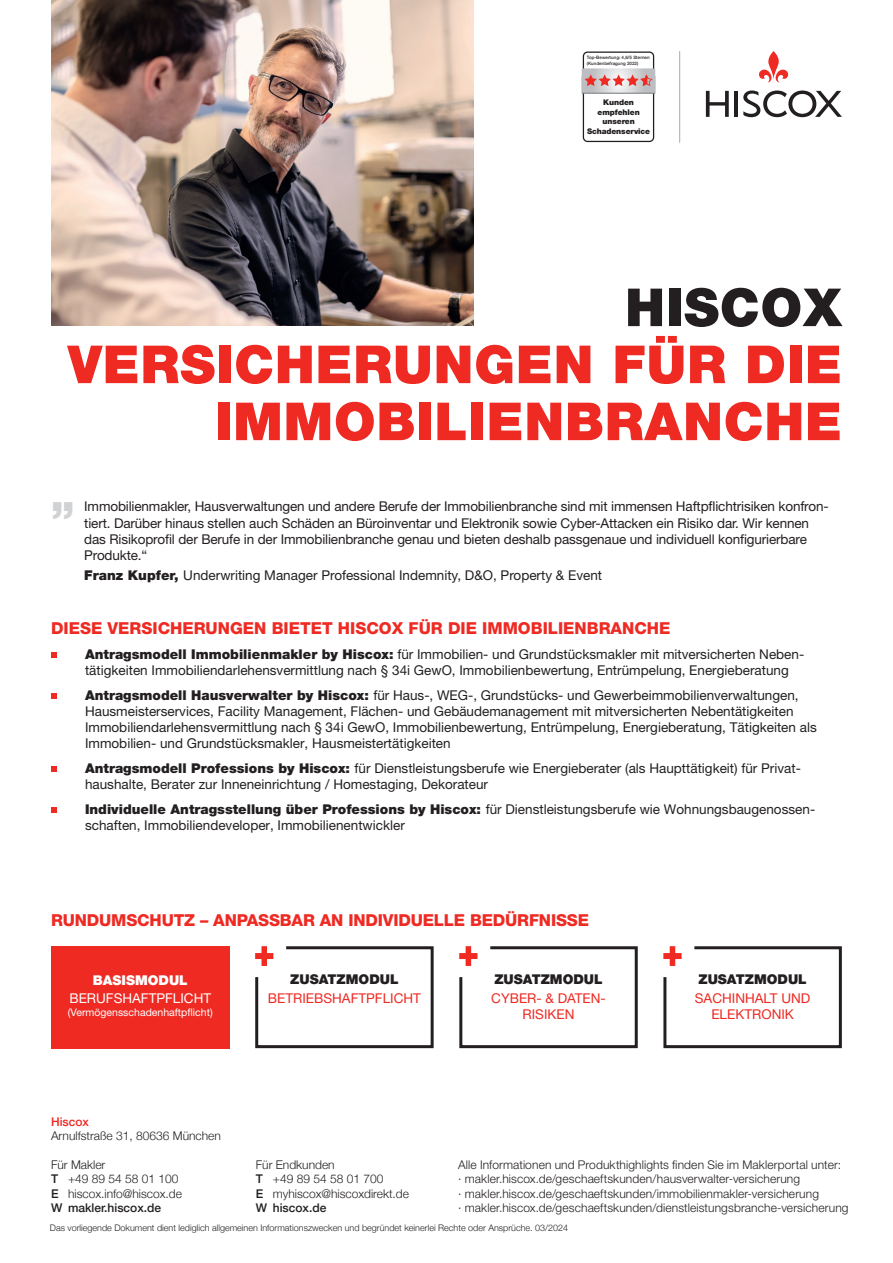
<style>
.page{position:relative;width:893px;height:1263px;background:#fff}
.page>*{position:absolute;margin:0;border:0;box-sizing:border-box;transform-origin:0 0}
.t1{font:900 52.5px/57px "Helvetica Neue LT Std";letter-spacing:.015em;color:#ee2a23;text-align:right}
.t2{font:900 52.5px "Helvetica Neue LT Std";letter-spacing:.015em;color:#231f20}
.t3{font:900 45px "Helvetica Neue LT Std";color:#d1d2d4}
.t4{font:800 16.5px "Helvetica Neue LT Std";color:#ee2a23}
.t5{font:13.5px/16.2px "Helvetica Neue LT Std";color:#231f20}
.t6{font:13.5px/16.2px "Helvetica Neue LT Std";color:#ee2a23;text-align:center}
.t7{font:900 13.5px "Helvetica Neue LT Std";color:#231f20}
.t8{font:13.5px "Helvetica Neue LT Std";color:#fff}
.t9{font:900 13.5px "Helvetica Neue LT Std";color:#fff}
.t10{font:300 12px/14.4px "Helvetica Neue LT Std";letter-spacing:.01em;color:#231f20}
.t11{font:300 12px/14.4px "Helvetica Neue";color:#231f20}
.t12{font:500 12px "Helvetica Neue";color:#ee2a23}
.t13{font:10.5px "Helvetica Neue LT Std";color:#fff}
.t14{font:300 9px "Helvetica Neue";color:#231f20}
.t15{font:900 7.8px/9.8px "Helvetica Neue";letter-spacing:-.01em;color:#231f20;text-align:center}
.t16{font:500 4.5px/5.4px "Helvetica Neue";letter-spacing:.005em;color:#231f20}
.s1{font-weight:900}
.s2{font-weight:500}
</style>
<div class="page">
<img style="left:51px;top:0;width:422px;height:326px">
<svg style="left:759px;top:51px;width:29px;height:31px"></svg>
<hr style="left:735px;top:91px;width:3px;height:26px;background:#231f20">
<svg style="left:706px;top:91px;width:23px;height:26px"></svg>
<svg style="left:743px;top:91px;width:99px;height:26px"></svg>
<hr style="left:679px;top:51px;width:1px;height:92px;background:#a8a9ad">
<div style="left:583px;top:52px;width:71px;height:90px;border:1px solid #231f20;border-radius:4px"></div>
<div style="left:582px;top:76px;width:73px;height:18px;background:#999b9d"></div>
<svg style="left:582px;top:68px;width:73px;height:25px;background:#d5b5b6"></svg>
<svg style="left:51px;top:652px;width:5px;height:5px"></svg>
<svg style="left:51px;top:693px;width:5px;height:5px"></svg>
<svg style="left:51px;top:766px;width:5px;height:5px"></svg>
<svg style="left:51px;top:807px;width:5px;height:5px"></svg>
<div style="left:51px;top:946px;width:179px;height:102px;background:#ee2a23"></div>
<svg style="left:255px;top:946px;width:179px;height:103px"></svg>
<svg style="left:459px;top:946px;width:179px;height:103px"></svg>
<svg style="left:663px;top:946px;width:179px;height:103px"></svg>
<p class="t16" style="left:587px;top:55px;width:64px">Top-Bewertung: 4,6/5 Sternen (Kundenbefragung 2022)</p>
<p class="t15" style="left:587px;top:97px;width:65px">Kunden empfehlen unseren<br>Schadenservice</p>
<h1 class="t2" style="left:625px;top:276px;width:218px">HISCOX</h1>
<h1 class="t1" style="left:68px;top:336px;width:776px">VERSICHERUNGEN FÜR DIE<br>IMMOBILIENBRANCHE</h1>
<h2 class="t3" style="left:51px;top:468px;width:25px">„</h2>
<p class="t5" style="left:84px;top:498px;width:746px">Immobilienmakler, Hausverwaltungen und andere Berufe der Immobilienbranche sind mit immensen Haftpflichtrisiken konfron&shy;tiert. Darüber hinaus stellen auch Schäden an Büroinventar und Elektronik sowie Cyber-Attacken ein Risiko dar. Wir kennen das Risikoprofil der Berufe in der Immobilienbranche genau und bieten deshalb passgenaue und individuell konfigurierbare Produkte.“</p>
<p class="t5" style="left:84px;top:567px;width:519px"><span class="s1">Franz Kupfer,</span> Underwriting Manager Professional Indemnity, D&amp;O, Property &amp; Event</p>
<p class="t4" style="left:51px;top:618px;width:621px">DIESE VERSICHERUNGEN BIETET HISCOX FÜR DIE IMMOBILIENBRANCHE</p>
<p class="t5" style="left:85px;top:646px;width:721px"><span class="s1">Antragsmodell Immobilienmakler by Hiscox:</span> für Immobilien- und Grundstücksmakler mit mitversicherten Neben&shy;tätigkeiten Immobiliendarlehensvermittlung nach § 34i GewO, Immobilienbewertung, Entrümpelung, Energieberatung</p>
<p class="t5" style="left:85px;top:686px;width:733px"><span class="s1">Antragsmodell Hausverwalter by Hiscox:</span> für Haus-, WEG-, Grundstücks- und Gewerbeimmobilienverwaltungen, Hausmeisterservices, Facility Management, Flächen- und Gebäudemanagement mit mitversicherten Nebentätigkeiten Immobiliendarlehensvermittlung nach § 34i GewO, Immobilienbewertung, Entrümpelung, Energieberatung, Tätigkeiten als Immobilien- und Grundstücksmakler, Hausmeistertätigkeiten</p>
<p class="t5" style="left:85px;top:760px;width:717px"><span class="s1">Antragsmodell Professions by Hiscox:</span> für Dienstleistungsberufe wie Energieberater (als Haupttätigkeit) für Privat&shy;haushalte, Berater zur Inneneinrichtung / Homestaging, Dekorateur</p>
<p class="t5" style="left:85px;top:801px;width:732px"><span class="s1">Individuelle Antragsstellung über Professions by Hiscox:</span> für Dienstleistungsberufe wie Wohnungsbaugenossen&shy;schaften, Immobiliendeveloper, Immobilienentwickler</p>
<p class="t4" style="left:51px;top:910px;width:539px">RUNDUMSCHUTZ – ANPASSBAR AN INDIVIDUELLE BEDÜRFNISSE</p>
<p class="t9" style="left:93px;top:972px;width:96px">BASISMODUL</p>
<p class="t8" style="left:69px;top:990px;width:143px">BERUFSHAFTPFLICHT</p>
<p class="t13" style="left:68px;top:1005px;width:146px">(Vermögensschadenhaftpflicht)</p>
<p class="t7" style="left:290px;top:971px;width:110px">ZUSATZMODUL</p>
<p class="t7" style="left:494px;top:971px;width:110px">ZUSATZMODUL</p>
<p class="t7" style="left:698px;top:971px;width:110px">ZUSATZMODUL</p>
<p class="t6" style="left:268px;top:990px;width:154px">BETRIEBSHAFTPFLICHT</p>
<p class="t6" style="left:491px;top:990px;width:116px">CYBER- &amp; DATEN-<br>RISIKEN</p>
<p class="t6" style="left:695px;top:990px;width:117px">SACHINHALT UND<br>ELEKTRONIK</p>
<p class="t12" style="left:51px;top:1111px;width:40px">Hiscox</p>
<p class="t11" style="left:51px;top:1127px;width:171px">Arnulfstraße 31, 80636 München</p>
<p class="t11" style="left:51px;top:1156px;width:133px">Für Makler<br><span class="s2">T</span> +49 89 54 58 01 100<br><span class="s2">E</span> hiscox.info@hiscox.de<br><span class="s2">W makler.hiscox.de</span></p>
<p class="t11" style="left:256px;top:1156px;width:155px">Für Endkunden<br><span class="s2">T</span> +49 89 54 58 01 700<br><span class="s2">E</span> myhiscox@hiscoxdirekt.de<br><span class="s2">W hiscox.de</span></p>
<p class="t10" style="left:458px;top:1157px;width:392px">Alle Informationen und Produkthighlights finden Sie im Maklerportal unter:<br>∙ makler.hiscox.de/geschaeftskunden/hausverwalter-versicherung<br>∙ makler.hiscox.de/geschaeftskunden/immobilienmakler-versicherung<br>∙ makler.hiscox.de/geschaeftskunden/dienstleistungsbranche-versicherung</p>
<p class="t14" style="left:50px;top:1220px;width:520px">Das vorliegende Dokument dient lediglich allgemeinen Informationszwecken und begründet keinerlei Rechte oder Ansprüche. 03/2024</p>
</div>
